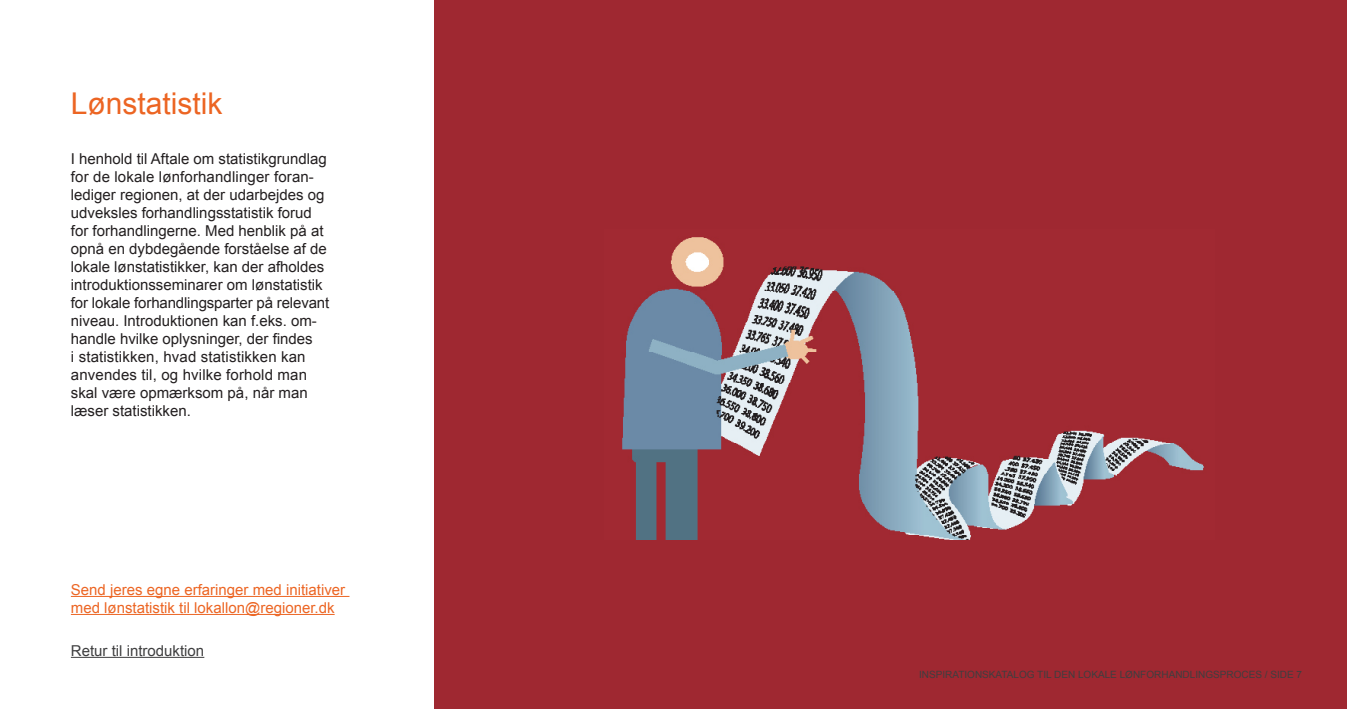
<style>
.page{position:relative;width:1347px;height:709px;background:#fff}
.page>*{position:absolute;margin:0;border:0;box-sizing:border-box;transform-origin:0 0}
.t1{font:30px "Arial";color:#ec6523}
.t2{font:15px/18px "Arial";color:#231f20}
.t3{font:15px/18px "Arial";color:#ec6523}
.t4{font:15px "Arial";color:#3e3e3f}
.t5{font:10px "Arial";color:#3e3e3f}
</style>
<div class="page">
<div style="left:435px;top:0;width:911px;height:709px;background:#9f2831"></div>
<img style="left:622px;top:237px;width:582px;height:302px">
<hr style="left:71px;top:657px;width:133px;height:1px;background:#3e3e3f">
<hr style="left:71px;top:596px;width:278px;height:1px;background:#ec6523">
<hr style="left:71px;top:614px;width:264px;height:1px;background:#ec6523">
<h1 class="t1" style="left:71px;top:84px;width:153px">Lønstatistik</h1>
<p class="t2" style="left:71px;top:150px;width:260px">I henhold til Aftale om statistikgrundlag for de lokale lønforhandlinger foran&shy;lediger regionen, at der udarbejdes og udveksles forhandlingsstatistik forud for forhandlingerne. Med henblik på at opnå en dybdegående forståelse af de lokale lønstatistikker, kan der afholdes introduktionsseminarer om lønstatistik for lokale forhandlingsparter på relevant niveau. Introduktionen kan f.eks. om&shy;handle hvilke oplysninger, der findes<br>i statistikken, hvad statistikken kan anvendes til, og hvilke forhold man skal være opmærksom på, når man læser statistikken.</p>
<p class="t3" style="left:71px;top:581px;width:276px">Send jeres egne erfaringer med initiativer med lønstatistik til lokallon@regioner.dk</p>
<p class="t4" style="left:71px;top:641px;width:135px">Retur til introduktion</p>
<p class="t5" style="left:919px;top:668px;width:167px">Inspi rationskatalog til den lok</p>
<p class="t5" style="left:1098px;top:668px;width:205px">ale lønforhandli ngsproces / side 7</p>
</div>
